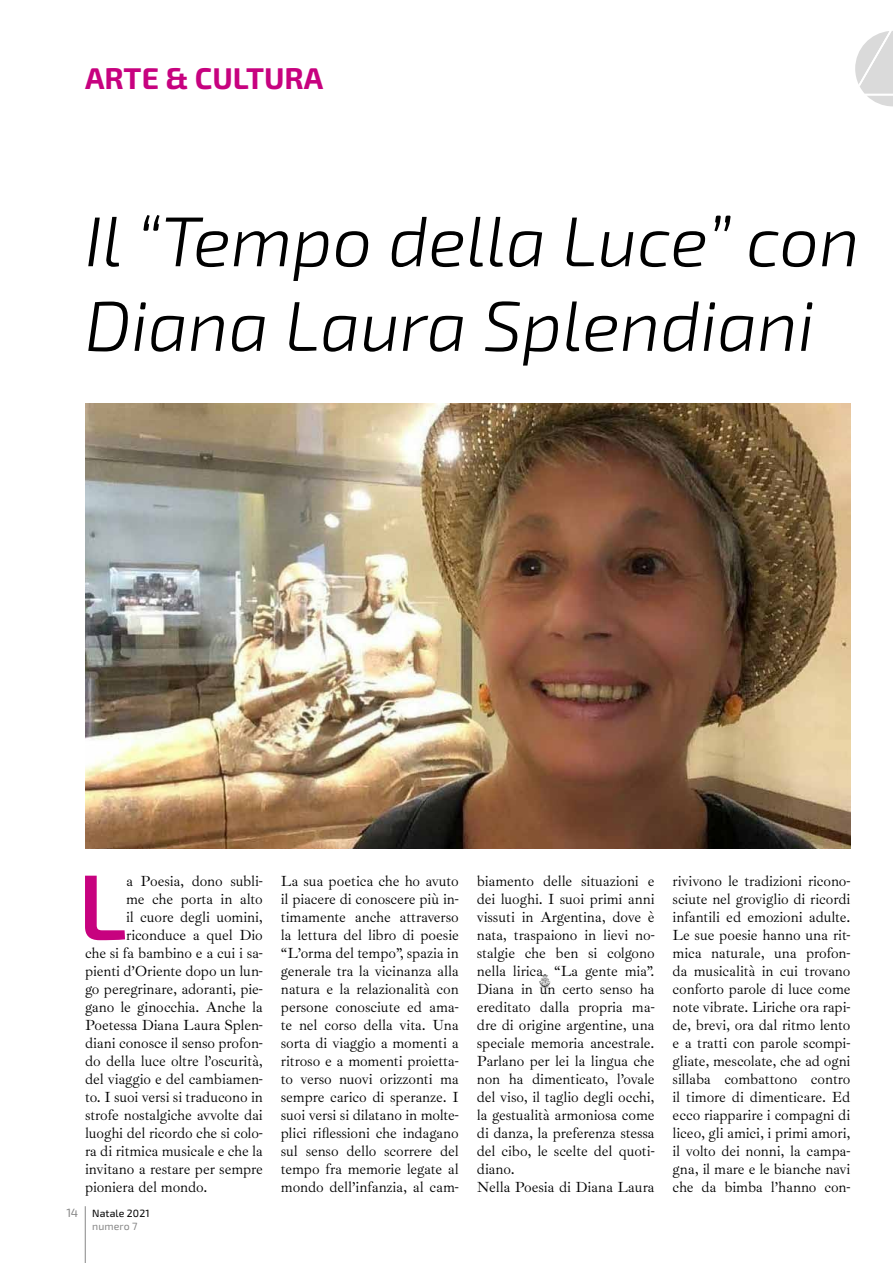
<style>
.page{position:relative;width:893px;height:1263px;background:#fff}
.page>*{position:absolute;margin:0;border:0;box-sizing:border-box;transform-origin:0 0}
.t1{font:600 93.3px "Exo 2.0";color:#c7027f}
.t2{font:italic 300 70.5px/84.6px "Exo 2.0";color:#000}
.t3{font:700 30px "Exo 2.0";color:#c7027f}
.t4{font:15px/18px "Ibarra Real Nova";letter-spacing:-.005em;color:#000;text-align:justify}
.t5{font:12px "Exo 2.0";color:#878787}
.t6{font:10.5px "Exo 2.0";letter-spacing:.01em;color:#000}
.t7{font:10.5px "Exo 2.0";letter-spacing:.01em;color:#878787}
</style>
<div class="page">
<svg style="left:855px;top:31px;width:38px;height:75px"></svg>
<hr style="left:85px;top:1206px;width:1px;height:57px;background:#878787">
<img style="left:85px;top:404px;width:765px;height:444px">
<h3 class="t3" style="left:85px;top:61px;width:240px">ARTE &amp; CULTURA</h3>
<h2 class="t2" style="left:85px;top:201px;width:776px">Il “Tempo della Luce” con<br>Diana Laura Splendiani</h2>
<h1 class="t1" style="left:78px;top:852px;width:50px">L</h1>
<p class="t4" style="left:126px;top:872px;width:138px">a Poesia, dono subli-</p>
<p class="t4" style="left:126px;top:890px;width:138px">me che porta in alto</p>
<p class="t4" style="left:126px;top:908px;width:138px">il cuore degli uomini,</p>
<p class="t4" style="left:126px;top:926px;width:138px">riconduce a quel Dio</p>
<p class="t4" style="left:85px;top:944px;width:179px">che si fa bambino e a cui i sa-</p>
<p class="t4" style="left:85px;top:962px;width:179px">pienti d’Oriente dopo un lun-</p>
<p class="t4" style="left:85px;top:980px;width:179px">go peregrinare, adoranti, pie-</p>
<p class="t4" style="left:85px;top:998px;width:179px">gano le ginocchia. Anche la</p>
<p class="t4" style="left:85px;top:1016px;width:179px">Poetessa Diana Laura Splen-</p>
<p class="t4" style="left:85px;top:1034px;width:179px">diani conosce il senso profon-</p>
<p class="t4" style="left:85px;top:1052px;width:179px">do della luce oltre l’oscurità,</p>
<p class="t4" style="left:85px;top:1070px;width:179px">del viaggio e del cambiamen-</p>
<p class="t4" style="left:85px;top:1088px;width:179px">to. I suoi versi si traducono in</p>
<p class="t4" style="left:85px;top:1106px;width:179px">strofe nostalgiche avvolte dai</p>
<p class="t4" style="left:85px;top:1124px;width:179px">luoghi del ricordo che si colo-</p>
<p class="t4" style="left:85px;top:1142px;width:179px">ra di ritmica musicale e che la</p>
<p class="t4" style="left:85px;top:1160px;width:179px">invitano a restare per sempre</p>
<p class="t4" style="left:85px;top:1178px;width:124px">pioniera del mondo.</p>
<p class="t5" style="left:66px;top:1206px;width:13px">14</p>
<p class="t6" style="left:92px;top:1207px;width:59px">Natale 2021</p>
<p class="t7" style="left:92px;top:1220px;width:47px">numero 7</p>
<p class="t4" style="left:281px;top:872px;width:179px">La sua poetica che ho avuto il piacere di conoscere più in&shy;timamente anche attraverso la lettura del libro di poesie “L’orma del tempo”, spazia in generale tra la vicinanza alla natura e la relazionalità con persone conosciute ed ama&shy;te nel corso della vita. Una sorta di viaggio a momenti a ritroso e a momenti proietta&shy;to verso nuovi orizzonti ma sempre carico di speranze. I suoi versi si dilatano in molte&shy;plici riflessioni che indagano sul senso dello scorrere del tempo fra memorie legate al mondo dell’infanzia, al cam-</p>
<p class="t4" style="left:477px;top:872px;width:179px;text-align:left">biamento delle situazioni e dei luoghi. I suoi primi anni vissuti in Argentina, dove è nata, traspaiono in lievi no&shy;stalgie che ben si colgono nella lirica: “La gente mia”.<br>Diana in un certo senso ha ereditato dalla propria ma&shy;dre di origine argentine, una speciale memoria ancestrale.<br>Parlano per lei la lingua che non ha dimenticato, l’ovale del viso, il taglio degli occhi, la gestualità armoniosa come di danza, la preferenza stessa del cibo, le scelte del quoti&shy;diano.<br>Nella Poesia di Diana Laura</p>
<p class="t4" style="left:673px;top:872px;width:179px">rivivono le tradizioni ricono&shy;sciute nel groviglio di ricordi infantili ed emozioni adulte.<br>Le sue poesie hanno una rit&shy;mica naturale, una profon&shy;da musicalità in cui trovano conforto parole di luce come note vibrate. Liriche ora rapi&shy;de, brevi, ora dal ritmo lento e a tratti con parole scompi&shy;gliate, mescolate, che ad ogni sillaba combattono contro il timore di dimenticare. Ed ecco riapparire i compagni di liceo, gli amici, i primi amori, il volto dei nonni, la campa&shy;gna, il mare e le bianche navi che da bimba l’hanno con-</p>
</div>
